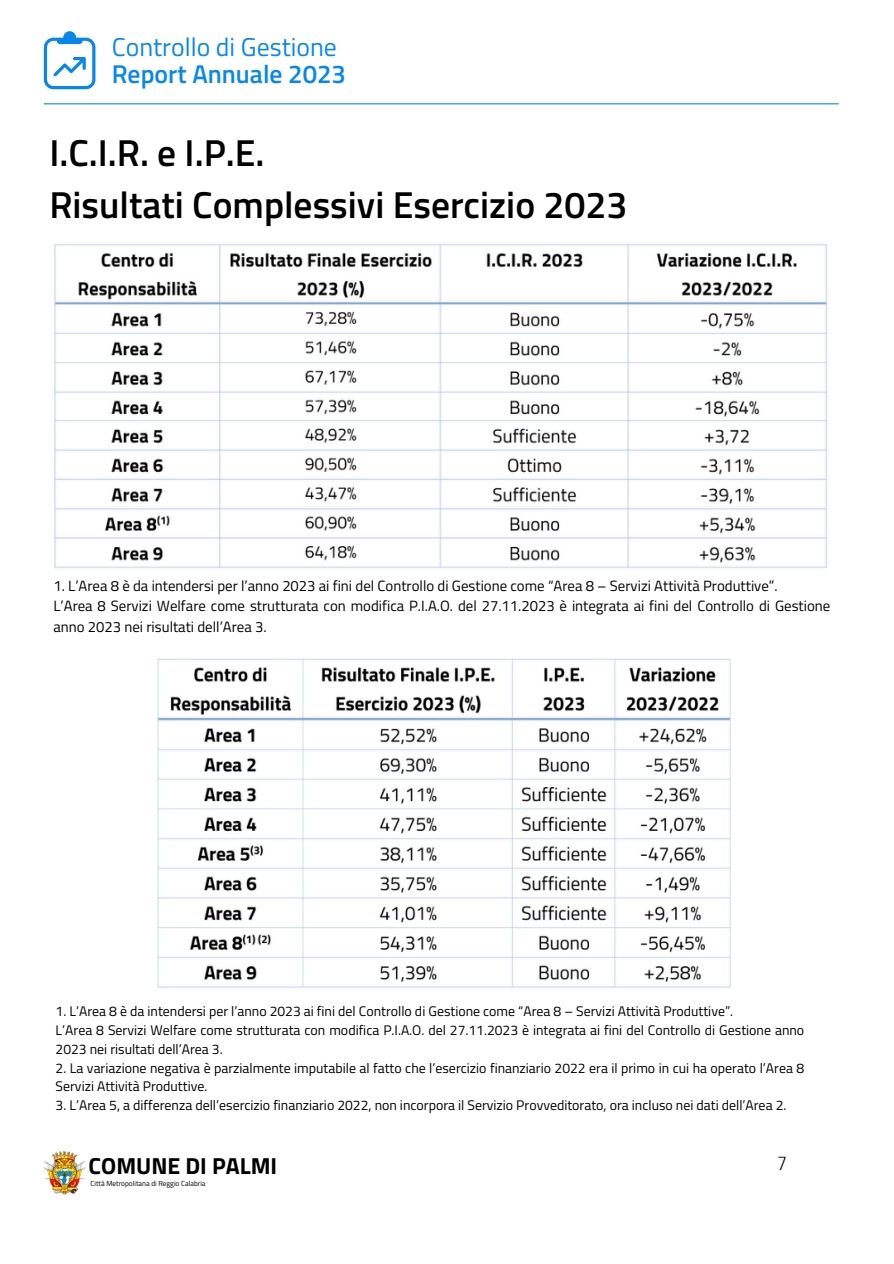
<style>
.page{position:relative;width:894px;height:1264px;background:#fff}
.page>*{position:absolute;margin:0;border:0;box-sizing:border-box;transform-origin:0 0}
.t1{font:600 37.5px/51.8px "Titillium Web";color:#000}
.t2{font:25.8px "Titillium Web";color:#0887eb}
.t3{font:600 25.8px "Titillium Web";color:#0887eb}
.t4{font:700 23.25px "Titillium Web";color:#000}
.t5{font:300 18px "Oxygen";color:#000}
.t6{font:14.85px/20.1px "Titillium Web";color:#000}
.t7{font:13.95px/18.8px "Titillium Web";color:#000}
.t8{font:7.2px "Titillium Web";color:#000}
</style>
<div class="page">
<img style="left:44px;top:1151px;width:41px;height:44px">
<svg style="left:44px;top:31px;width:51px;height:58px"></svg>
<hr style="left:44px;top:103px;width:794px;height:1px;background:#0887eb">
<img style="left:54px;top:244px;width:773px;height:324px">
<img style="left:157px;top:658px;width:574px;height:330px">
<h4 class="t2" style="left:112px;top:27px;width:226px">Controllo di Gestione</h4>
<h3 class="t3" style="left:112px;top:54px;width:236px">Report Annuale 2023</h3>
<p class="t1" style="left:49px;top:126px;width:579px">I.C.I.R. e I.P.E.<br>Risultati Complessivi Esercizio 2023</p>
<p class="t6" style="left:53px;top:576px;width:725px">1. L’Area 8 è da intendersi per l’anno 2023 ai fini del Controllo di Gestione come “Area 8 – Servizi Attività Produttive”.</p>
<p class="t6" style="left:53px;top:596px;width:778px">L’Area 8 Servizi Welfare come strutturata con modifica P.I.A.O. del 27.11.2023 è integrata ai fini del Controllo di Gestione anno 2023 nei risultati dell’Area 3.</p>
<p class="t7" style="left:56px;top:1001px;width:679px">1. L’Area 8 è da intendersi per l’anno 2023 ai fini del Controllo di Gestione come “Area 8 – Servizi Attività Produttive”.</p>
<p class="t7" style="left:56px;top:1020px;width:749px">L’Area 8 Servizi Welfare come strutturata con modifica P.I.A.O. del 27.11.2023 è integrata ai fini del Controllo di Gestione anno<br>2023 nei risultati dell’Area 3.</p>
<p class="t7" style="left:56px;top:1057px;width:750px">2. La variazione negativa è parzialmente imputabile al fatto che l’esercizio finanziario 2022 era il primo in cui ha operato l’Area 8<br>Servizi Attività Produttive.</p>
<p class="t7" style="left:56px;top:1095px;width:732px">3. L’Area 5, a differenza dell’esercizio finanziario 2022, non incorpora il Servizio Provveditorato, ora incluso nei dati dell’Area 2.</p>
<p class="t4" style="left:89px;top:1147px;width:190px">COMUNE DI PALMI</p>
<p class="t8" style="left:90px;top:1177px;width:117px">Città Metropolitana di Reggio Calabria</p>
<p class="t5" style="left:777px;top:1151px;width:11px">7</p>
</div>
